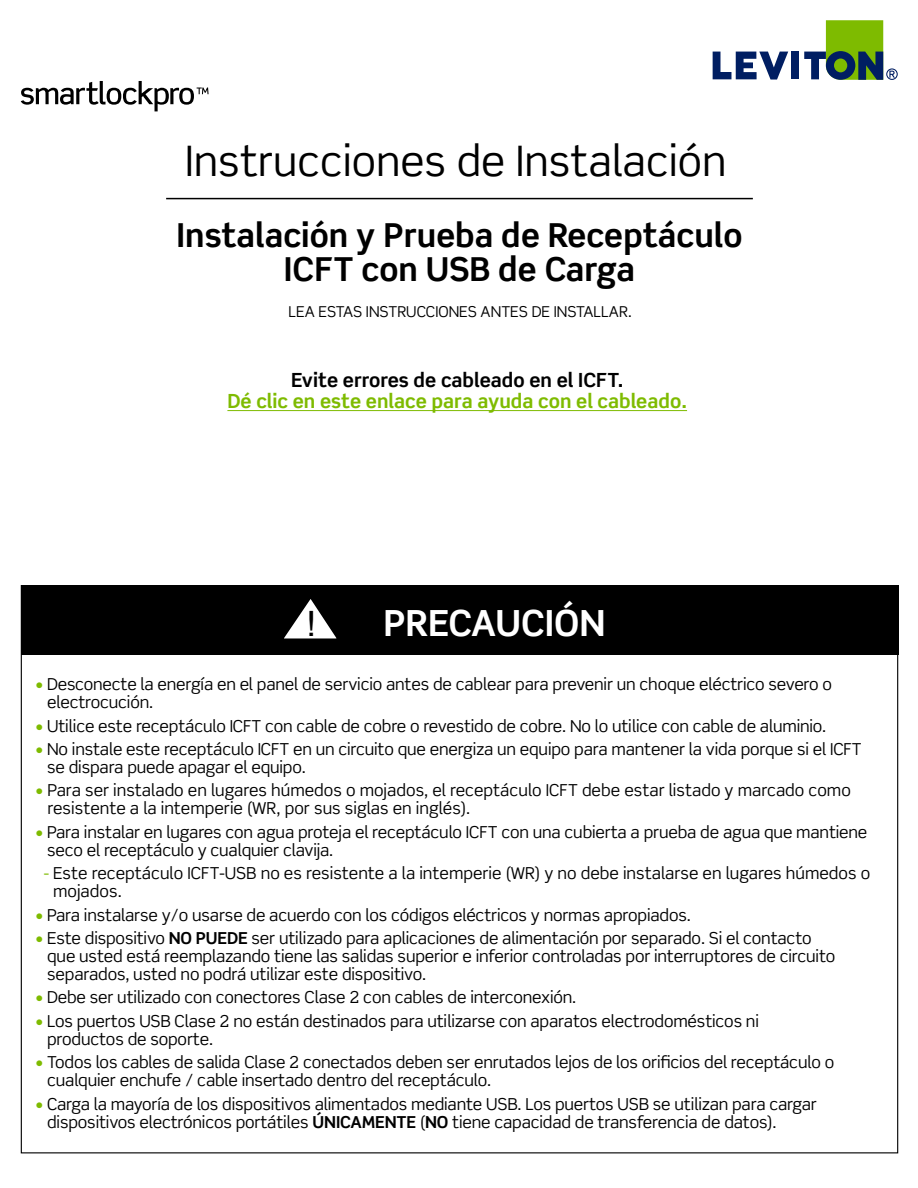
<style>
.page{position:relative;width:918px;height:1188px;background:#fff}
.page>*{position:absolute;margin:0;border:0;box-sizing:border-box;transform-origin:0 0}
.t1{font:42px "Scene Std";color:#000}
.t2{font:700 36px "Scene Std";color:#fff}
.t3{font:34.95px "Helvetica";color:#000}
.t4{font:700 33px/34.5px "Scene Std";color:#000;text-align:center}
.t5{font:700 19.5px "Scene Std";color:#7ebb00}
.t6{font:700 19.5px "Scene Std";color:#000}
.t7{font:16.5px/18px "Scene Std";letter-spacing:-.01em;color:#000}
.t8{font:15px "Scene Std";color:#000}
.s1{color:#7ebb00}
.s2{font-weight:700}
</style>
<div class="page">
<hr style="left:166px;top:198px;width:587px;height:1px;background:#000">
<svg style="left:21px;top:81px;width:188px;height:30px"></svg>
<hr style="left:227px;top:410px;width:460px;height:1px;background:#7ebb00">
<div style="left:21px;top:585px;width:877px;height:70px;background:#000"></div>
<svg style="left:284px;top:599px;width:53px;height:40px"></svg>
<svg style="left:713px;top:52px;width:75px;height:28px"></svg>
<div style="left:792px;top:52px;width:7px;height:27px;background:#001e62"></div>
<svg style="left:804px;top:20px;width:94px;height:60px"></svg>
<h1 class="t1" style="left:185px;top:135px;width:543px">Instrucciones de Instalación</h1>
<h3 class="t4" style="left:177px;top:217px;width:567px">Instalación y Prueba de Receptáculo<br>ICFT con USB de Carga</h3>
<p class="t8" style="left:288px;top:302px;width:345px">LEA ESTAS INSTRUCCIONES ANTES DE INSTALLAR.</p>
<p class="t6" style="left:291px;top:368px;width:334px">Evite errores de cableado en el ICFT.</p>
<p class="t5" style="left:227px;top:389px;width:461px">Dé clic en este enlace para ayuda con el cableado.</p>
<h3 class="t3" style="left:305px;top:597px;width:11px">!</h3>
<h2 class="t2" style="left:383px;top:600px;width:224px">PRECAUCIÓN</h2>
<p class="t7" style="left:47px;top:675px;width:786px;text-indent:-12px"><span class="s1">•</span> Desconecte la energía en el panel de servicio antes de cablear para prevenir un choque eléctrico severo o electrocución.</p>
<p class="t7" style="left:36px;top:716px;width:792px"><span class="s1">•</span> Utilice este receptáculo ICFT con cable de cobre o revestido de cobre. No lo utilice con cable de aluminio.</p>
<p class="t7" style="left:47px;top:740px;width:816px;text-indent:-12px"><span class="s1">•</span> No instale este receptáculo ICFT en un circuito que energiza un equipo para mantener la vida porque si el ICFT se dispara puede apagar el equipo.</p>
<p class="t7" style="left:47px;top:781px;width:805px;text-indent:-12px"><span class="s1">•</span> Para ser instalado en lugares húmedos o mojados, el receptáculo ICFT debe estar listado y marcado como resistente a la intemperie (WR, por sus siglas en inglés).</p>
<p class="t7" style="left:47px;top:823px;width:822px;text-indent:-12px"><span class="s1">•</span> Para instalar en lugares con agua proteja el receptáculo ICFT con una cubierta a prueba de agua que mantiene seco el receptáculo y cualquier clavija.</p>
<p class="t7" style="left:53px;top:864px;width:819px;text-indent:-9px"><span class="s1">-</span> Este receptáculo ICFT-USB no es resistente a la intemperie (WR) y no debe instalarse en lugares húmedos o mojados.</p>
<p class="t7" style="left:36px;top:905px;width:657px"><span class="s1">•</span> Para instalarse y/o usarse de acuerdo con los códigos eléctricos y normas apropiados.</p>
<p class="t7" style="left:47px;top:929px;width:790px;text-indent:-12px"><span class="s1">•</span> Este dispositivo <span class="s2">NO PUEDE</span> ser utilizado para aplicaciones de alimentación por separado. Si el contacto que usted está reemplazando tiene las salidas superior e inferior controladas por interruptores de circuito separados, usted no podrá utilizar este dispositivo.</p>
<p class="t7" style="left:36px;top:988px;width:542px"><span class="s1">•</span> Debe ser utilizado con conectores Clase 2 con cables de interconexión.</p>
<p class="t7" style="left:47px;top:1012px;width:713px;text-indent:-12px"><span class="s1">•</span> Los puertos USB Clase 2 no están destinados para utilizarse con aparatos electrodomésticos ni productos de soporte.</p>
<p class="t7" style="left:47px;top:1053px;width:789px;text-indent:-12px"><span class="s1">•</span> Todos los cables de salida Clase 2 conectados deben ser enrutados lejos de los orificios del receptáculo o cualquier enchufe / cable insertado dentro del receptáculo.</p>
<p class="t7" style="left:47px;top:1094px;width:771px;text-indent:-12px"><span class="s1">•</span> Carga la mayoría de los dispositivos alimentados mediante USB. Los puertos USB se utilizan para cargar dispositivos electrónicos portátiles <span class="s2">ÚNICAMENTE</span> (<span class="s2">NO</span> tiene capacidad de transferencia de datos).</p>
</div>
